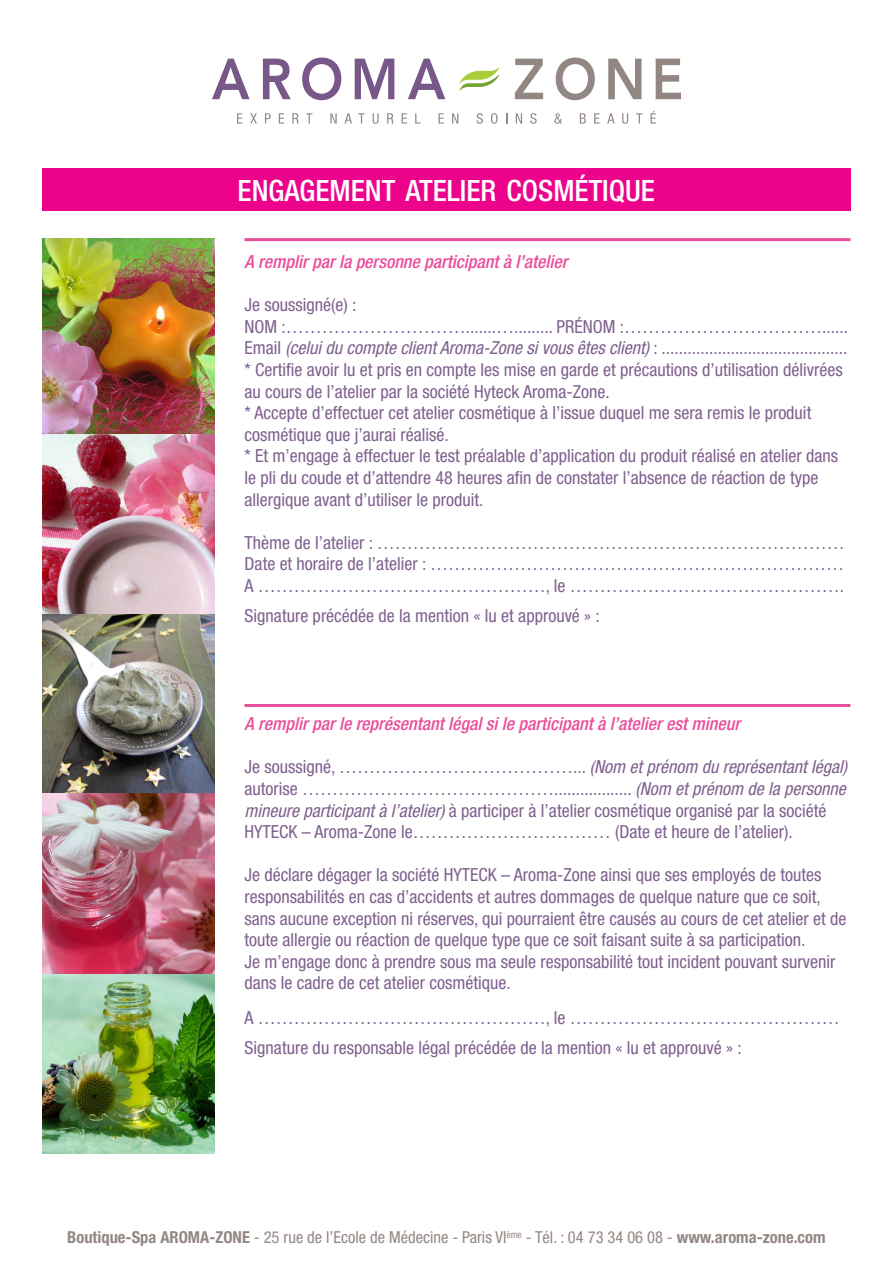
<style>
.page{position:relative;width:893px;height:1263px;background:#fff}
.page>*{position:absolute;margin:0;border:0;box-sizing:border-box;transform-origin:0 0}
.t1{font:500 condensed 29.4px "Helvetica Neue";color:#fff}
.t2{font:condensed 18px/21.6px "Helvetica Neue";color:#7f608e}
.t3{font:italic 500 condensed 18px "Helvetica Neue";color:#ea4e9b}
.t4{font:condensed 16.5px "Helvetica Neue";color:#938783}
.s1{font-style:italic}
.s2{font-weight:700}
</style>
<div class="page">
<svg style="left:237px;top:113px;width:5px;height:11px"></svg>
<svg style="left:250px;top:113px;width:7px;height:11px"></svg>
<svg style="left:265px;top:113px;width:6px;height:11px"></svg>
<svg style="left:279px;top:113px;width:5px;height:11px"></svg>
<svg style="left:292px;top:113px;width:7px;height:11px"></svg>
<svg style="left:306px;top:113px;width:6px;height:11px"></svg>
<svg style="left:330px;top:113px;width:7px;height:11px"></svg>
<svg style="left:345px;top:113px;width:7px;height:11px"></svg>
<svg style="left:358px;top:113px;width:7px;height:11px"></svg>
<svg style="left:373px;top:113px;width:6px;height:11px"></svg>
<svg style="left:387px;top:113px;width:7px;height:11px"></svg>
<svg style="left:402px;top:113px;width:5px;height:11px"></svg>
<svg style="left:415px;top:113px;width:6px;height:11px"></svg>
<svg style="left:438px;top:113px;width:6px;height:11px"></svg>
<svg style="left:452px;top:113px;width:6px;height:11px"></svg>
<svg style="left:477px;top:113px;width:6px;height:11px"></svg>
<svg style="left:491px;top:113px;width:6px;height:11px"></svg>
<svg style="left:516px;top:113px;width:6px;height:11px"></svg>
<svg style="left:530px;top:113px;width:7px;height:11px"></svg>
<svg style="left:554px;top:113px;width:8px;height:11px"></svg>
<svg style="left:580px;top:113px;width:6px;height:11px"></svg>
<svg style="left:594px;top:113px;width:6px;height:11px"></svg>
<svg style="left:607px;top:113px;width:8px;height:11px"></svg>
<svg style="left:622px;top:113px;width:6px;height:11px"></svg>
<svg style="left:636px;top:113px;width:6px;height:11px"></svg>
<svg style="left:650px;top:111px;width:6px;height:13px"></svg>
<svg style="left:212px;top:59px;width:38px;height:40px"></svg>
<svg style="left:263px;top:59px;width:28px;height:40px"></svg>
<svg style="left:302px;top:57px;width:39px;height:43px"></svg>
<svg style="left:355px;top:59px;width:39px;height:40px"></svg>
<svg style="left:408px;top:59px;width:37px;height:40px"></svg>
<svg style="left:515px;top:59px;width:28px;height:40px"></svg>
<svg style="left:556px;top:57px;width:39px;height:43px"></svg>
<svg style="left:608px;top:59px;width:33px;height:40px"></svg>
<svg style="left:656px;top:59px;width:25px;height:40px"></svg>
<svg style="left:459px;top:67px;width:40px;height:23px"></svg>
<div style="left:42px;top:168px;width:808px;height:42px;background:#ed028c"></div>
<hr style="left:244px;top:238px;width:606px;height:3px;background:#ea4e9b">
<hr style="left:244px;top:704px;width:606px;height:3px;background:#ea4e9b">
<img style="left:42px;top:239px;width:172px;height:914px">
<h1 class="t1" style="left:238px;top:173px;width:419px">ENGAGEMENT ATELIER COSMÉTIQUE</h1>
<p class="t3" style="left:244px;top:251px;width:325px">A remplir par la personne participant à l’atelier</p>
<p class="t2" style="left:244px;top:294px;width:605px">Je soussigné(e) :<br>NOM :………………………….......…......... PRÉNOM :……………………………......<br>Email <span class="s1">(celui du compte client Aroma-Zone si vous êtes client)</span> : ........................................... * Certifie avoir lu et pris en compte les mise en garde et précautions d’utilisation délivrées au cours de l’atelier par la société Hyteck Aroma-Zone.<br>* Accepte d’effectuer cet atelier cosmétique à l’issue duquel me sera remis le produit cosmétique que j’aurai réalisé.<br>* Et m’engage à effectuer le test préalable d’application du produit réalisé en atelier dans le pli du coude et d’attendre 48 heures afin de constater l’absence de réaction de type allergique avant d’utiliser le produit.</p>
<p class="t2" style="left:244px;top:531px;width:602px;text-align:justify">Thème de l’atelier : …………………………………………………………………… Date et horaire de l’atelier : …………………………………………………………… A …………………………………………, le ……………………………………….</p>
<p class="t2" style="left:244px;top:605px;width:357px">Signature précédée de la mention « lu et approuvé » :</p>
<p class="t3" style="left:244px;top:713px;width:497px">A remplir par le représentant légal si le participant à l’atelier est mineur</p>
<p class="t2" style="left:244px;top:756px;width:604px">Je soussigné, …………………………………... <span class="s1">(Nom et prénom du représentant légal) </span>autorise …………………………………….................. <span class="s1">(Nom et prénom de la personne mineure participant à l’atelier)</span> à participer à l’atelier cosmétique organisé par la société HYTECK – Aroma-Zone le…………………………… (Date et heure de l’atelier).</p>
<p class="t2" style="left:244px;top:864px;width:603px">Je déclare dégager la société HYTECK – Aroma-Zone ainsi que ses employés de toutes responsabilités en cas d’accidents et autres dommages de quelque nature que ce soit, sans aucune exception ni réserves, qui pourraient être causés au cours de cet atelier et de toute allergie ou réaction de quelque type que ce soit faisant suite à sa participation.<br>Je m’engage donc à prendre sous ma seule responsabilité tout incident pouvant survenir dans le cadre de cet atelier cosmétique.</p>
<p class="t2" style="left:244px;top:1002px;width:597px;line-height:30.2px">A …………………………………………, le ………………………………………<br>Signature du responsable légal précédée de la mention « lu et approuvé » :</p>
<p class="t4" style="left:67px;top:1228px;width:760px"><span class="s2">Boutique-Spa AROMA-ZONE</span> - 25 rue de l’Ecole de Médecine - Paris VI<sup>ème</sup> - Tél. : 04 73 34 06 08 - <span class="s2">www.aroma-zone.com</span></p>
</div>
